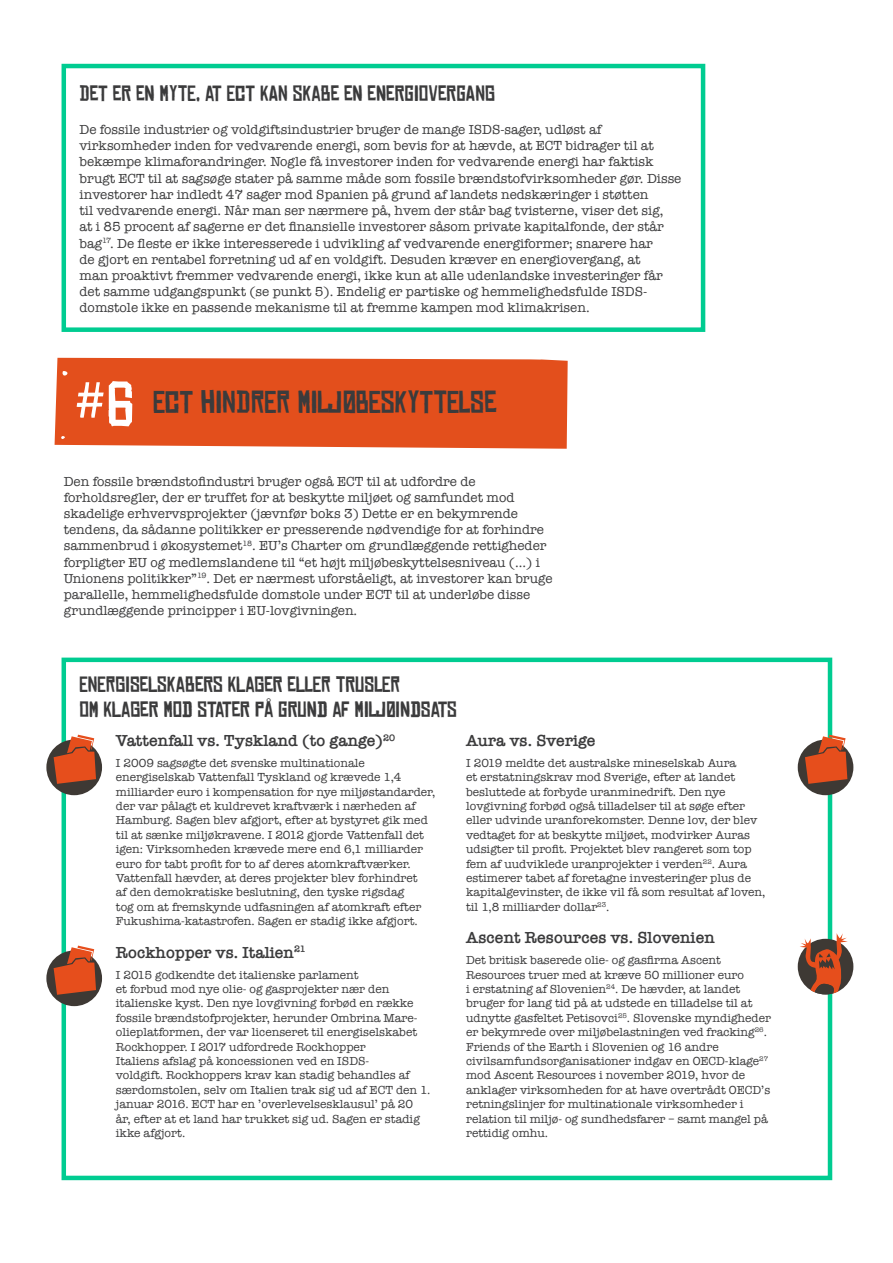
<style>
.page{position:relative;width:893px;height:1263px;background:#fff}
.page>*{position:absolute;margin:0;border:0;box-sizing:border-box;transform-origin:0 0}
.t1{font:60px "Chinese Rocks Rg";color:#fff}
.t2{font:30px "Chinese Rocks Rg";color:#3b3b3c}
.t3{font:21px/25.2px "Chinese Rocks Rg";color:#3b3b3c}
.t4{font:600 16.5px "American Typewriter";color:#3b3b3c}
.t5{font:13.5px/16.2px "American Typewriter";color:#3b3b3c}
.t6{font:12px/14.4px "American Typewriter";color:#3b3b3c}
</style>
<div class="page">
<div style="left:62px;top:658px;width:770px;height:522px;background:#fff;border:4px solid #00cc91"></div>
<div style="left:62px;top:64px;width:643px;height:268px;background:#fff;border:4px solid #00cc91"></div>
<div style="left:798px;top:739px;width:55px;height:56px;background:#3e3934;border-radius:50%"></div>
<svg style="left:805px;top:735px;width:42px;height:49px"></svg>
<div style="left:46px;top:739px;width:56px;height:56px;background:#3e3934;border-radius:50%"></div>
<svg style="left:54px;top:735px;width:42px;height:49px"></svg>
<div style="left:46px;top:950px;width:56px;height:56px;background:#3e3934;border-radius:50%"></div>
<svg style="left:54px;top:945px;width:42px;height:50px"></svg>
<div style="left:798px;top:939px;width:55px;height:55px;background:#3e3934;border-radius:50%"></div>
<svg style="left:800px;top:933px;width:48px;height:61px"></svg>
<div style="left:55px;top:358px;width:513px;height:91px;background:#e34f1c"></div>
<h3 class="t3" style="left:80px;top:81px;width:417px">DET ER EN MYTE, AT ECT KAN SKABE EN ENERGIOVERGANG</h3>
<p class="t5" style="left:80px;top:121px;width:603px">De fossile industrier og voldgiftsindustrier bruger de mange ISDS-sager, udløst af virksomheder inden for vedvarende energi, som bevis for at hævde, at ECT bidrager til at bekæmpe klimaforandringer. Nogle få investorer inden for vedvarende energi har faktisk brugt ECT til at sagsøge stater på samme måde som fossile brændstofvirksomheder gør. Disse investorer har indledt 47 sager mod Spanien på grund af landets nedskæringer i støtten<br>til vedvarende energi. Når man ser nærmere på, hvem der står bag tvisterne, viser det sig,<br>at i 85 procent af sagerne er det finansielle investorer såsom private kapitalfonde, der står bag<sup>17</sup>. De fleste er ikke interesserede i udvikling af vedvarende energiformer; snarere har<br>de gjort en rentabel forretning ud af en voldgift. Desuden kræver en energiovergang, at<br>man proaktivt fremmer vedvarende energi, ikke kun at alle udenlandske investeringer får det samme udgangspunkt (se punkt 5). Endelig er partiske og hemmelighedsfulde ISDS&shy;domstole ikke en passende mekanisme til at fremme kampen mod klimakrisen.</p>
<h1 class="t1" style="left:75px;top:372px;width:61px">#6</h1>
<h2 class="t2" style="left:153px;top:386px;width:345px">ECT HINDRER MILJØBESKYTTELSE</h2>
<p class="t5" style="left:64px;top:473px;width:490px">Den fossile brændstofindustri bruger også ECT til at udfordre de forholdsregler, der er truffet for at beskytte miljøet og samfundet mod skadelige erhvervsprojekter (jævnfør boks 3) Dette er en bekymrende tendens, da sådanne politikker er presserende nødvendige for at forhindre sammenbrud i økosystemet<sup>18</sup>. EU’s Charter om grundlæggende rettigheder forpligter EU og medlemslandene til “et højt miljøbeskyttelsesniveau (...) i Unionens politikker”<sup>19</sup>. Det er nærmest uforståeligt, at investorer kan bruge parallelle, hemmelighedsfulde domstole under ECT til at underløbe disse grundlæggende principper i EU-lovgivningen.</p>
<h3 class="t3" style="left:80px;top:672px;width:379px">ENERGISELSKABERS KLAGER ELLER TRUSLER<br>OM KLAGER MOD STATER PÅ GRUND AF MILJØINDSATS</h3>
<h3 class="t4" style="left:116px;top:728px;width:281px">Vattenfall vs. Tyskland (to gange)<sup>20</sup></h3>
<p class="t6" style="left:116px;top:755px;width:321px">I 2009 sagsøgte det svenske multinationale energiselskab Vattenfall Tyskland og krævede 1,4 milliarder euro i kompensation for nye miljøstandarder, der var pålagt et kuldrevet kraftværk i nærheden af Hamburg. Sagen blev afgjort, efter at bystyret gik med til at sænke miljøkravene. I 2012 gjorde Vattenfall det igen: Virksomheden krævede mere end 6,1 milliarder euro for tabt profit for to af deres atomkraftværker.<br>Vattenfall hævder, at deres projekter blev forhindret<br>af den demokratiske beslutning, den tyske rigsdag<br>tog om at fremskynde udfasningen af atomkraft efter Fukushima-katastrofen. Sagen er stadig ikke afgjort.</p>
<h3 class="t4" style="left:116px;top:940px;width:191px">Rockhopper vs. Italien<sup>21</sup></h3>
<p class="t6" style="left:116px;top:967px;width:316px">I 2015 godkendte det italienske parlament<br>et forbud mod nye olie- og gasprojekter nær den italienske kyst. Den nye lovgivning forbød en række fossile brændstofprojekter, herunder Ombrina Mare&shy;olieplatformen, der var licenseret til energiselskabet Rockhopper. I 2017 udfordrede Rockhopper<br>Italiens afslag på koncessionen ved en ISDS-<br>voldgift. Rockhoppers krav kan stadig behandles af særdomstolen, selv om Italien trak sig ud af ECT den 1. januar 2016. ECT har en ’overlevelsesklausul’ på 20 år, efter at et land har trukket sig ud. Sagen er stadig ikke afgjort.</p>
<h3 class="t4" style="left:466px;top:728px;width:131px">Aura vs. Sverige</h3>
<p class="t6" style="left:466px;top:755px;width:301px">I 2019 meldte det australske mineselskab Aura<br>et erstatningskrav mod Sverige, efter at landet besluttede at forbyde uranminedrift. Den nye lovgivning forbød også tilladelser til at søge efter eller udvinde uranforekomster. Denne lov, der blev vedtaget for at beskytte miljøet, modvirker Auras udsigter til profit. Projektet blev rangeret som top fem af uudviklede uranprojekter i verden<sup>22</sup>. Aura estimerer tabet af foretagne investeringer plus de kapitalgevinster, de ikke vil få som resultat af loven, til 1,8 milliarder dollar<sup>23</sup>.</p>
<h3 class="t4" style="left:466px;top:925px;width:250px">Ascent Resources vs. Slovenien</h3>
<p class="t6" style="left:466px;top:952px;width:306px">Det britisk baserede olie- og gasfirma Ascent Resources truer med at kræve 50 millioner euro<br>i erstatning af Slovenien<sup>24</sup>. De hævder, at landet bruger for lang tid på at udstede en tilladelse til at udnytte gasfeltet Petisovci<sup>25</sup>. Slovenske myndigheder er bekymrede over miljøbelastningen ved fracking<sup>26</sup>.<br>Friends of the Earth i Slovenien og 16 andre civilsamfundsorganisationer indgav en OECD-klage<sup>27 </sup>mod Ascent Resources i november 2019, hvor de anklager virksomheden for at have overtrådt OECD’s retningslinjer for multinationale virksomheder i relation til miljø- og sundhedsfarer ‒ samt mangel på rettidig omhu.</p>
</div>
